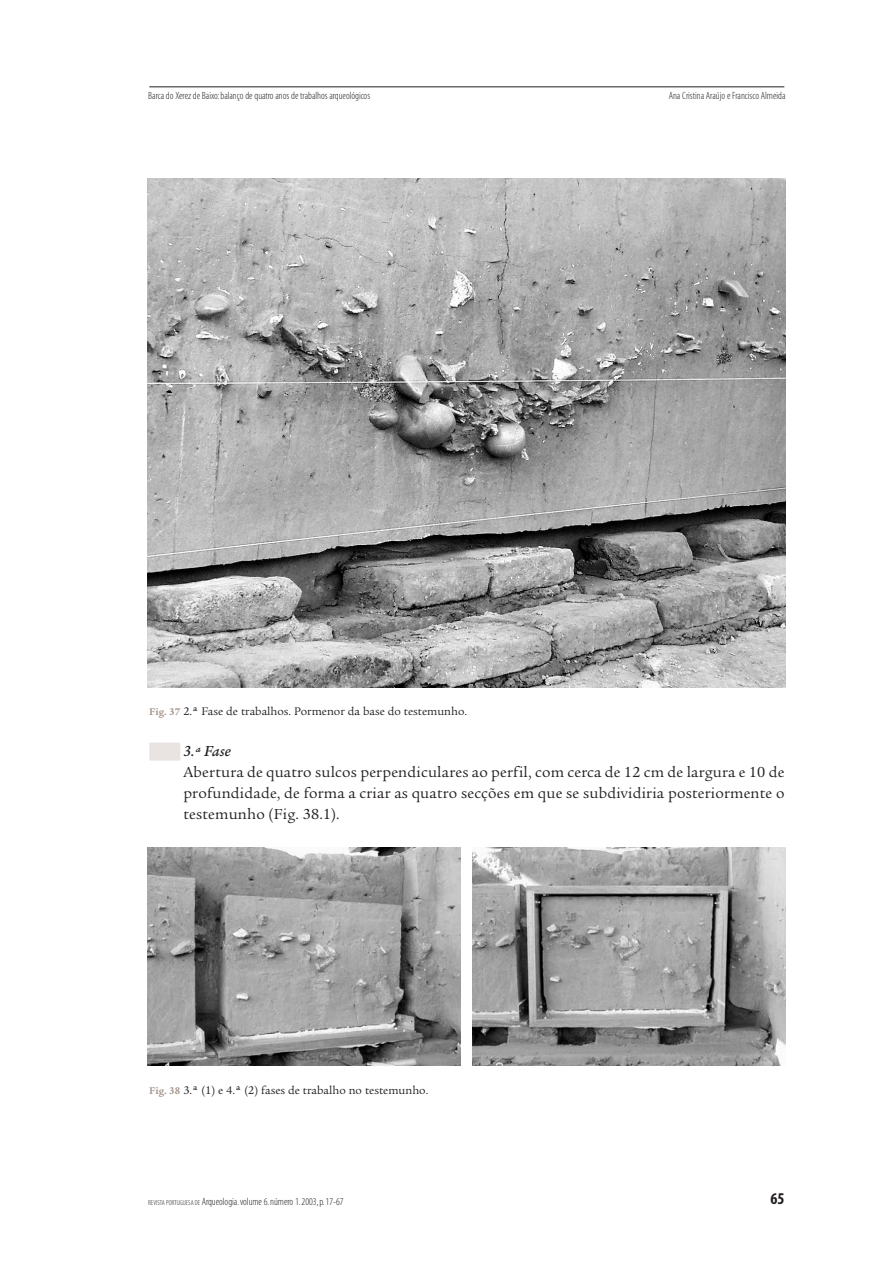
<style>
.page{position:relative;width:893px;height:1262px;background:#fff}
.page>*{position:absolute;margin:0;border:0;box-sizing:border-box;transform-origin:0 0}
.t1{font:16.5px "Myriad MM 700 300";color:#231f20}
.t2{font:15.75px/21px "Legacy Serif";letter-spacing:.015em;color:#231f20;text-align:justify}
.t3{font:italic 500 15.75px "Legacy Serif";color:#231f20}
.t4{font:12px "Legacy Serif";color:#231f20}
.t5{font:10.5px "Myriad MM 215 300";color:#231f20}
.s1{font-weight:700;font-size:10.5px;color:#a6978d}
.s2{font-size:7.2px}
</style>
<div class="page">
<div style="left:149px;top:742px;width:31px;height:18px;background:#e9e4e1"></div>
<hr style="left:149px;top:87px;width:635px;height:1px;background:#231f20">
<img style="left:148px;top:179px;width:638px;height:508px">
<img style="left:148px;top:847px;width:638px;height:218px">
<div style="left:461px;top:843px;width:11px;height:229px;background:#fff"></div>
<p class="t5" style="left:148px;top:92px;width:223px">Barca do Xerez de Baixo:balanço de quatro anos de trabalhos arqueológicos</p>
<p class="t5" style="left:668px;top:92px;width:118px">Ana Cristina Araújo e Francisco Almeida</p>
<p class="t4" style="left:149px;top:706px;width:319px"><span class="s1">Fig. 37</span> 2.ª Fase de trabalhos. Pormenor da base do testemunho.</p>
<p class="t3" style="left:183px;top:745px;width:49px">3.ª Fase</p>
<p class="t2" style="left:183px;top:763px;width:602px">Abertura de quatro sulcos perpendiculares ao perfil, com cerca de 12 cm de largura e 10 de profundidade, de forma a criar as quatro secções em que se subdividiria posteriormente o testemunho (Fig. 38.1).</p>
<p class="t4" style="left:149px;top:1085px;width:280px"><span class="s1">Fig. 38</span> 3.ª (1) e 4.ª (2) fases de trabalho no testemunho.</p>
<p class="t5" style="left:148px;top:1197px;width:197px"><span class="s2">REVISTA PORTUGUESA DE</span> Arqueologia.volume 6.número 1.2003,p.17-67</p>
<p class="t1" style="left:770px;top:1192px;width:16px">65</p>
</div>
